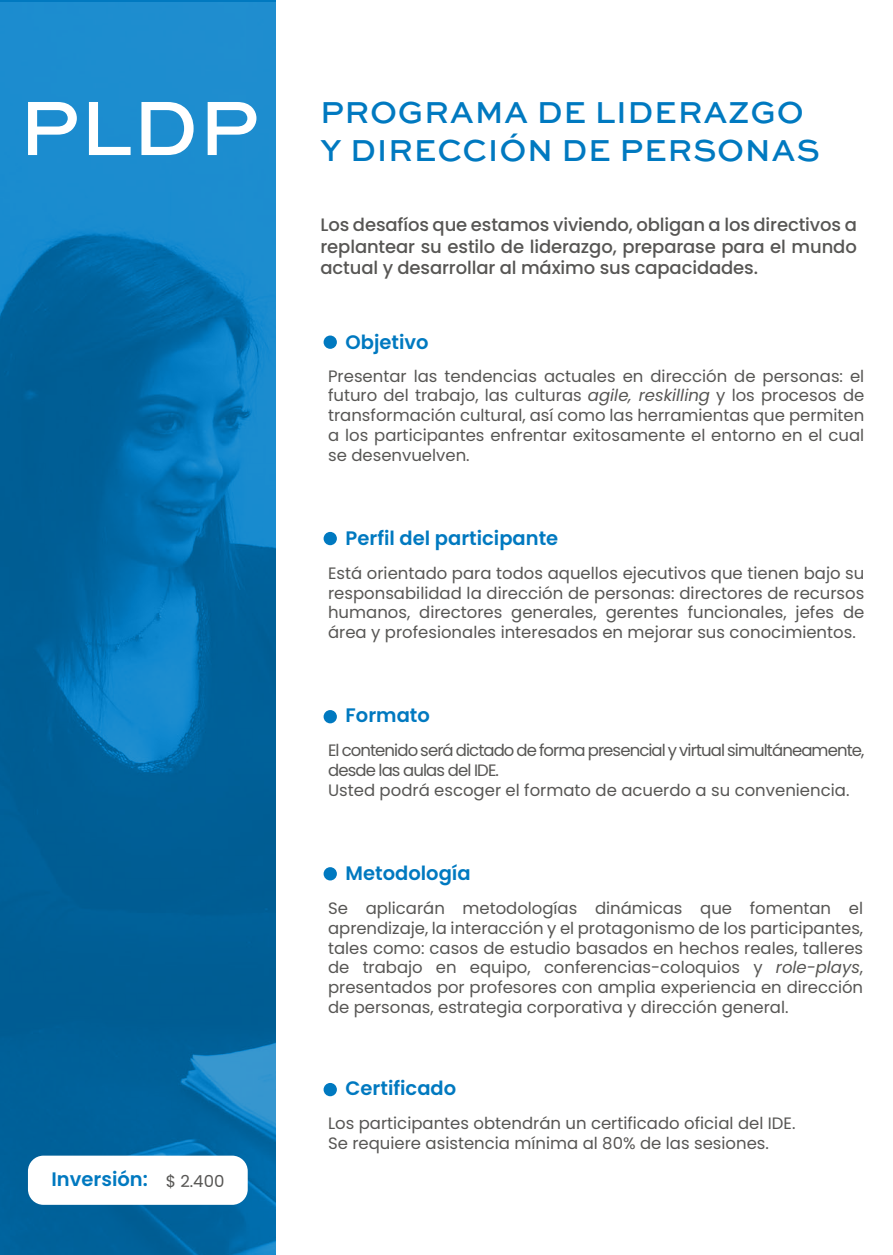
<style>
.page{position:relative;width:893px;height:1255px;background:#fff}
.page>*{position:absolute;margin:0;border:0;box-sizing:border-box;transform-origin:0 0}
.t1{font:500 81.15px "Sweet Sans Pro";color:#fff}
.t2{font:500 31.95px "Sweet Sans Pro";letter-spacing:.02em;color:#0079c0}
.t3{font:600 19.5px "Poppins";color:#0079c0}
.t4{font:500 18px/21.6px "Poppins";letter-spacing:-.005em;color:#575654;text-align:justify}
.t5{font:16.5px/19.8px "Poppins";color:#575654;text-align:justify}
.t6{font:16.5px/19.8px "Poppins";letter-spacing:-.055em;color:#575654}
.s1{font-weight:400;font-size:16.5px;color:#575654}
.s2{font-style:italic}
</style>
<div class="page">
<div style="left:324px;top:710px;width:13px;height:13px;background:#0079c0;border-radius:50%"></div>
<div style="left:324px;top:335px;width:13px;height:14px;background:#0079c0;border-radius:50%"></div>
<div style="left:324px;top:532px;width:13px;height:13px;background:#0079c0;border-radius:50%"></div>
<svg style="left:0;top:0;width:276px;height:1254px;background:#086fab"></svg>
<div style="left:324px;top:867px;width:13px;height:13px;background:#0079c0;border-radius:50%"></div>
<div style="left:324px;top:1082px;width:13px;height:14px;background:#0079c0;border-radius:50%"></div>
<div style="left:28px;top:1155px;width:220px;height:49px;background:#fff;border-radius:16px"></div>
<h1 class="t1" style="left:19px;top:68px;width:242px">PLDP</h1>
<p class="t3" style="left:51px;top:1168px;width:174px">Inversión: <span class="s1">$ 2.400</span></p>
<h2 class="t2" style="left:320px;top:89px;width:485px">PROGRAMA DE LIDERAZGO</h2>
<h2 class="t2" style="left:320px;top:127px;width:501px">Y DIRECCIÓN DE PERSONAS</h2>
<p class="t4" style="left:321px;top:214px;width:538px">Los desafíos que estamos viviendo, obligan a los directivos a replantear su estilo de liderazgo, preparase para el mundo actual y desarrollar al máximo sus capacidades.</p>
<p class="t3" style="left:346px;top:331px;width:85px">Objetivo</p>
<p class="t5" style="left:328px;top:366px;width:538px">Presentar las tendencias actuales en dirección de personas: el futuro del trabajo, las culturas <span class="s2">agile, reskilling</span> y los procesos de transformación cultural, así como las herramientas que permiten a los participantes enfrentar exitosamente el entorno en el cual se desenvuelven.</p>
<p class="t3" style="left:346px;top:527px;width:214px">Perfil del participante</p>
<p class="t5" style="left:328px;top:563px;width:538px">Está orientado para todos aquellos ejecutivos que tienen bajo su responsabilidad la dirección de personas: directores de recursos humanos, directores generales, gerentes funcionales, jefes de área y profesionales interesados en mejorar sus conocimientos.</p>
<p class="t3" style="left:346px;top:704px;width:86px">Formato</p>
<p class="t6" style="left:328px;top:740px;width:538px">El contenido será dictado de forma presencial y virtual simultáneamente, desde las aulas del IDE.<br>Usted podrá escoger el formato de acuerdo a su conveniencia.</p>
<p class="t3" style="left:346px;top:861px;width:127px">Metodología</p>
<p class="t5" style="left:328px;top:898px;width:537px">Se aplicarán metodologías dinámicas que fomentan el aprendizaje, la interacción y el protagonismo de los participantes, tales como: casos de estudio basados en hechos reales, talleres de trabajo en equipo, conferencias-coloquios y <span class="s2">role-plays</span>, presentados por profesores con amplia experiencia en dirección de personas, estrategia corporativa y dirección general.</p>
<p class="t3" style="left:346px;top:1077px;width:112px">Certificado</p>
<p class="t5" style="left:328px;top:1113px;width:469px">Los participantes obtendrán un certificado oficial del IDE.<br>Se requiere asistencia mínima al 80% de las sesiones.</p>
</div>
